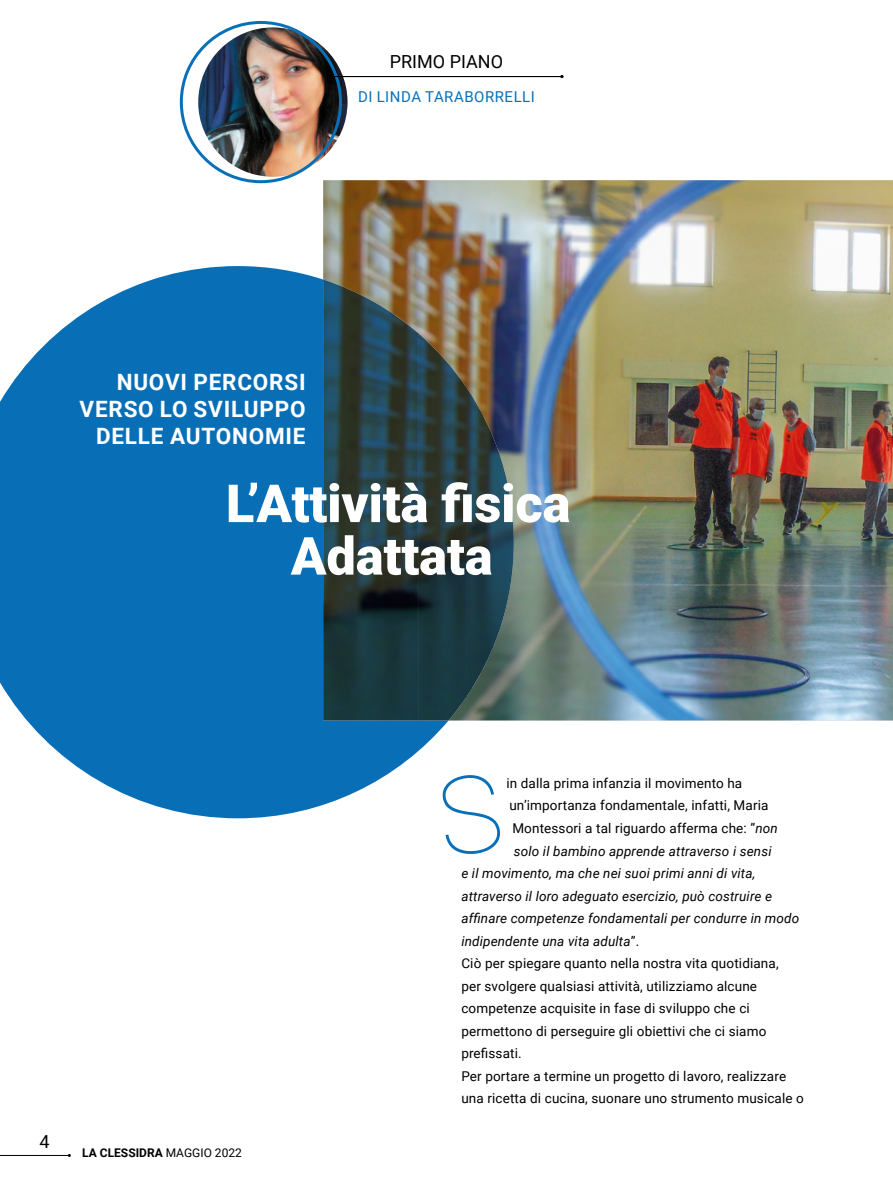
<style>
.page{position:relative;width:893px;height:1191px;background:#fff}
.page>*{position:absolute;margin:0;border:0;box-sizing:border-box;transform-origin:0 0}
.t1{font:900 52.5px/52.5px "Roboto";letter-spacing:-.005em;color:#fff;text-align:center}
.t2{font:700 22.5px/27px "Roboto";letter-spacing:.035em;color:#fff;text-align:right}
.t3{font:18px "Roboto";color:#000}
.t4{font:15px "Roboto";letter-spacing:.035em;color:#0870b8}
.t5{font:13.5px "Roboto";letter-spacing:.01em;color:#000}
.t6{font:italic 13.5px "Roboto";letter-spacing:.01em;color:#000}
.t7{font:700 12px "Roboto";color:#000}
.s1{font-weight:400}
.s2{font-style:italic}
.s3{font-style:normal}
</style>
<div class="page">
<img style="left:198px;top:27px;width:150px;height:150px;border-radius:75px">
<div style="left:180px;top:21px;width:162px;height:162px;border:3px solid #0870b8;border-radius:50%"></div>
<img style="left:323px;top:180px;width:570px;height:540px">
<svg style="left:0;top:266px;width:449px;height:552px;background:#2a81be"></svg>
<img style="left:323px;top:279px;width:96px;height:441px">
<img style="left:418px;top:333px;width:49px;height:387px">
<img style="left:466px;top:387px;width:48px;height:310px">
<hr style="left:0;top:1155px;width:69px;height:1px;background:#000">
<hr style="left:331px;top:76px;width:231px;height:1px;background:#000">
<svg style="left:438px;top:771px;width:11px;height:47px"></svg>
<h3 class="t3" style="left:390px;top:49px;width:115px">PRIMO PIANO</h3>
<p class="t4" style="left:358px;top:86px;width:178px">DI LINDA TARABORRELLI</p>
<h2 class="t2" style="left:80px;top:367px;width:228px">NUOVI PERCORSI<br>VERSO LO SVILUPPO<br>DELLE AUTONOMIE</h2>
<h1 class="t1" style="left:226px;top:475px;width:346px">L’Attività fisica<br>Adattata</h1>
<h3 class="t3" style="left:39px;top:1128px;width:12px">4</h3>
<p class="t7" style="left:82px;top:1144px;width:161px">LA CLESSIDRA <span class="s1">MAGGIO 2022</span></p>
<p class="t5" style="left:506px;top:773px;width:237px">in dalla prima infanzia il movimento ha</p>
<p class="t5" style="left:509px;top:796px;width:261px">un’importanza fondamentale, infatti, Maria</p>
<p class="t5" style="left:512px;top:818px;width:267px">Montessori a tal riguardo afferma che: ”<span class="s2">non</span></p>
<p class="t6" style="left:514px;top:841px;width:259px">solo il bambino apprende attraverso i sensi</p>
<p class="t6" style="left:461px;top:863px;width:295px">e il movimento, ma che nei suoi primi anni di vita,</p>
<p class="t6" style="left:461px;top:886px;width:312px">attraverso il loro adeguato esercizio, può costruire e</p>
<p class="t6" style="left:461px;top:908px;width:340px">affinare competenze fondamentali per condurre in modo</p>
<p class="t6" style="left:461px;top:931px;width:179px">indipendente una vita adulta<span class="s3">”.</span></p>
<p class="t5" style="left:461px;top:953px;width:319px">Ciò per spiegare quanto nella nostra vita quotidiana,</p>
<p class="t5" style="left:461px;top:976px;width:297px">per svolgere qualsiasi attività, utilizziamo alcune</p>
<p class="t5" style="left:461px;top:998px;width:290px">competenze acquisite in fase di sviluppo che ci</p>
<p class="t5" style="left:461px;top:1021px;width:307px">permettono di perseguire gli obiettivi che ci siamo</p>
<p class="t5" style="left:461px;top:1043px;width:62px">prefissati.</p>
<p class="t5" style="left:461px;top:1066px;width:326px">Per portare a termine un progetto di lavoro, realizzare</p>
<p class="t5" style="left:461px;top:1088px;width:344px">una ricetta di cucina, suonare uno strumento musicale o</p>
</div>
